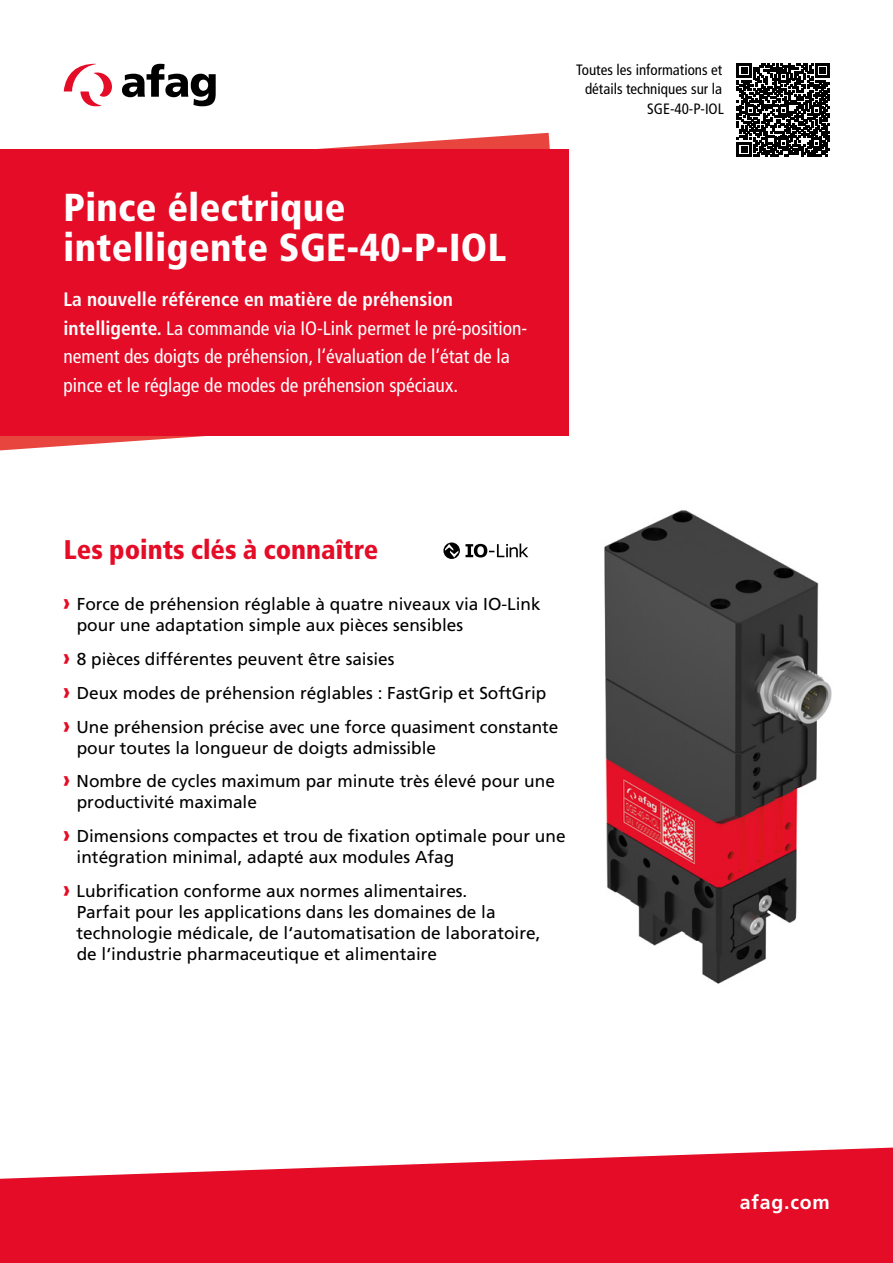
<style>
.page{position:relative;width:893px;height:1263px;background:#fff}
.page>*{position:absolute;margin:0;border:0;box-sizing:border-box;transform-origin:0 0}
.t1{font:900 condensed 39px/39.8px "Frutiger LT Pro";letter-spacing:.01em;color:#fff}
.t2{font:900 condensed 27px "Frutiger LT Pro";color:#e40c26}
.t3{font:condensed 19.5px/28.5px "Frutiger LT Pro";color:#fff}
.t4{font:700 19.5px "Frutiger LT Pro";letter-spacing:.04em;color:#fff}
.t5{font:17.25px/33.8px "Frutiger LT Pro";color:#000}
.t6{font:condensed 15px/19.5px "Frutiger LT Pro";color:#000;text-align:right}
.s1{font-weight:700}
.s2{font-weight:900;font-stretch:condensed;font-size:23.25px;color:#e40c26}
</style>
<div class="page">
<svg style="left:0;top:1147px;width:893px;height:116px;fill:#e40c26"></svg>
<svg style="left:64px;top:64px;width:48px;height:42px"></svg>
<svg style="left:122px;top:64px;width:94px;height:42px"></svg>
<svg style="left:0;top:133px;width:568px;height:317px"></svg>
<div style="left:0;top:149px;width:568px;height:286px;background:#e40c26"></div>
<img style="left:604px;top:510px;width:228px;height:474px">
<svg style="left:737px;top:64px;width:93px;height:92px"></svg>
<svg style="left:443px;top:542px;width:17px;height:17px"></svg>
<svg style="left:465px;top:543px;width:63px;height:14px"></svg>
<svg style="left:445px;top:544px;width:13px;height:13px"></svg>
<h1 class="t1" style="left:64px;top:187px;width:444px">Pince électrique intelligente SGE-40-P-IOL</h1>
<p class="t3" style="left:64px;top:285px;width:465px"><span class="s1">La nouvelle référence en matière de préhension intelligente.</span> La commande via IO-Link permet le pré-position&shy;nement des doigts de préhension, l‘évaluation de l‘état de la pince et le réglage de modes de préhension spéciaux.</p>
<p class="t6" style="left:576px;top:60px;width:149px">Toutes les informations et détails techniques sur la<br>SGE-40-P-IOL</p>
<h2 class="t2" style="left:64px;top:534px;width:316px">Les points clés à connaître</h2>
<p class="t5" style="left:77px;top:594px;width:465px;line-height:21px;text-indent:-14px"><span class="s2">›</span> Force de préhension réglable à quatre niveaux via IO-Link pour une adaptation simple aux pièces sensibles</p>
<p class="t5" style="left:63px;top:642px;width:497px"><span class="s2">›</span> 8 pièces différentes peuvent être saisies<br><span class="s2">›</span> Deux modes de préhension réglables : FastGrip et SoftGrip<br><span class="s2">›</span> Une préhension précise avec une force quasiment constante</p>
<p class="t5" style="left:63px;top:731px;width:494px;text-indent:14px">pour toutes la longueur de doigts admissible<br><span class="s2">›</span> Nombre de cycles maximum par minute très élevé pour une</p>
<p class="t5" style="left:63px;top:785px;width:504px;text-indent:14px">productivité maximale<br><span class="s2">›</span> Dimensions compactes et trou de fixation optimale pour une</p>
<p class="t5" style="left:63px;top:840px;width:406px;text-align:center">intégration minimal, adapté aux modules Afag<br><span class="s2">›</span> Lubrification conforme aux normes alimentaires.</p>
<p class="t5" style="left:77px;top:901px;width:465px;line-height:21px">Parfait pour les applications dans les domaines de la technologie médicale, de l‘automatisation de laboratoire, de l‘industrie pharmaceutique et alimentaire</p>
<p class="t4" style="left:740px;top:1190px;width:91px">afag.com</p>
</div>
